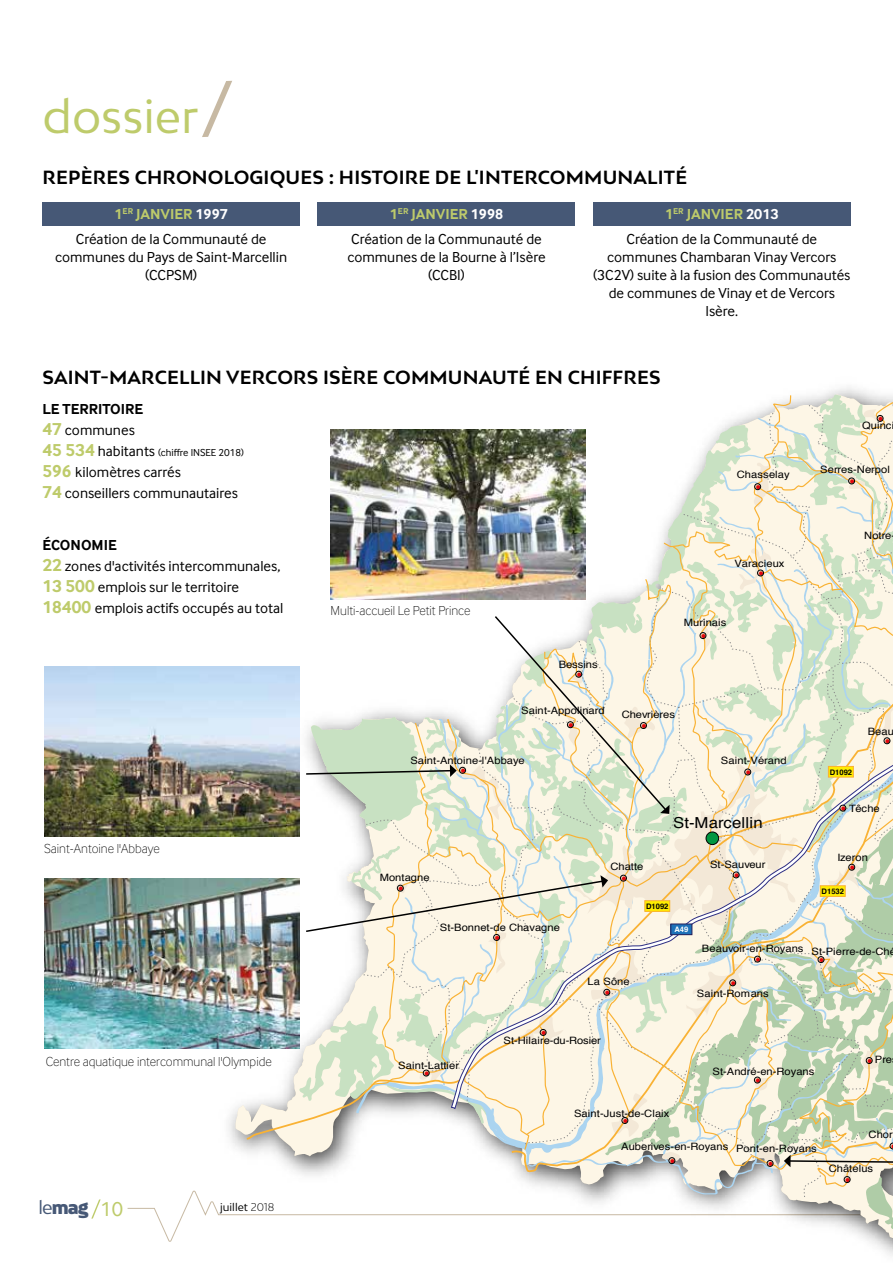
<style>
.page{position:relative;width:893px;height:1263px;background:#fff}
.page>*{position:absolute;margin:0;border:0;box-sizing:border-box;transform-origin:0 0}
.t1{font:45px "Bw Mitga";color:#becb6b}
.t2{font:700 18px "Bw Mitga";letter-spacing:.01em;color:#000}
.t3{font:900 18px "Bw Mitga";color:#465876}
.t4{font:15.15px "Helvetica";letter-spacing:.015em;color:#000;scale:1.1 1}
.t5{font:15px/18px "Inter Face";color:#000;text-align:center}
.t6{font:700 15px "Inter Face";color:#becb6b}
.t7{font:700 15px/21px "Inter Face";color:#000}
.t8{font:100 13.5px "Inter Face";color:#000}
.t9{font:10.5px "Inter Face";color:#000}
.t10{font:10.5px "Bw Mitga";color:#000}
.t11{font:10.2px "Helvetica";letter-spacing:.005em;color:#000;scale:1.1 1}
.t12{font:700 7.65px "Helvetica";color:#000}
.t13{font:700 7.65px "Helvetica";color:#fff}
.s1{color:#fff}
.s2{font-size:18px;color:#becb6b}
.s3{font-weight:400}
.s4{font-weight:700;font-size:18px;color:#becb6b}
.s5{font-size:15px}
.s6{font-weight:700}
.s7{font-family:"Inter Face";font-weight:400;font-size:21px;color:#becb6b}
.s8{font-weight:300}
</style>
<div class="page">
<svg style="left:91px;top:1199px;width:10px;height:20px"></svg>
<svg style="left:202px;top:80px;width:30px;height:57px"></svg>
<div style="left:43px;top:202px;width:257px;height:23px;background:#465876"></div>
<div style="left:318px;top:202px;width:257px;height:23px;background:#465876"></div>
<div style="left:593px;top:202px;width:257px;height:23px;background:#465876"></div>
<img style="left:45px;top:666px;width:82px;height:170px">
<img style="left:45px;top:879px;width:82px;height:170px">
<img style="left:127px;top:394px;width:766px;height:849px">
<h1 class="t1" style="left:43px;top:87px;width:158px">dossier</h1>
<p class="t2" style="left:43px;top:165px;width:646px">REPÈRES CHRONOLOGIQUES : HISTOIRE DE L'INTERCOMMUNALITÉ</p>
<p class="t6" style="left:114px;top:205px;width:115px">1<sup>ER</sup> JANVIER <span class="s1">1997</span></p>
<p class="t6" style="left:390px;top:205px;width:115px">1<sup>ER</sup> JANVIER <span class="s1">1998</span></p>
<p class="t6" style="left:665px;top:205px;width:115px">1<sup>ER</sup> JANVIER <span class="s1">2013</span></p>
<p class="t5" style="left:55px;top:230px;width:234px">Création de la Communauté de communes du Pays de Saint-Marcellin (CCPSM)</p>
<p class="t5" style="left:347px;top:230px;width:200px">Création de la Communauté de communes de la Bourne à l’Isère (CCBI)</p>
<p class="t5" style="left:593px;top:230px;width:259px">Création de la Communauté de communes Chambaran Vinay Vercors (3C2V) suite à la fusion des Communautés de communes de Vinay et de Vercors<br>Isère.</p>
<p class="t2" style="left:43px;top:365px;width:620px">SAINT-MARCELLIN VERCORS ISÈRE COMMUNAUTÉ EN CHIFFRES</p>
<p class="t7" style="left:43px;top:398px;width:102px">LE TERRITOIRE<br><span class="s2">47</span> <span class="s3">communes</span></p>
<p class="t9" style="left:43px;top:447px;width:203px"><span class="s4">45 534</span> <span class="s5">habitants</span> (chiffre INSEE 2018)</p>
<p class="t5" style="left:43px;top:461px;width:197px;line-height:21px;text-align:left"><span class="s4">596</span> kilomètres carrés<br><span class="s4">74</span> conseillers communautaires</p>
<p class="t5" style="left:43px;top:534px;width:242px;line-height:21px;text-align:left"><span class="s6">ÉCONOMIE<br></span><span class="s4">22</span> zones d'activités intercommunales,<br><span class="s4">13 500</span> emplois sur le territoire<br><span class="s4">18400</span> emplois actifs occupés au total</p>
<p class="t8" style="left:331px;top:603px;width:141px">Multi-accueil Le Petit Prince</p>
<p class="t11" style="left:559px;top:657px;width:37px">Bessins</p>
<p class="t11" style="left:737px;top:466px;width:50px">Chasselay</p>
<p class="t11" style="left:734px;top:555px;width:47px">Varacieux</p>
<p class="t11" style="left:684px;top:614px;width:40px">Murinais</p>
<p class="t11" style="left:862px;top:418px;width:31px">Quinci</p>
<p class="t11" style="left:820px;top:461px;width:65px">Serres-Nerpol</p>
<p class="t11" style="left:864px;top:527px;width:26px">Notre</p>
<p class="t8" style="left:44px;top:841px;width:117px">Saint-Antoine l'Abbaye</p>
<p class="t11" style="left:521px;top:702px;width:77px">Saint-Appolinard</p>
<p class="t11" style="left:410px;top:752px;width:105px">Saint-Antoine-l'Abbaye</p>
<p class="t11" style="left:622px;top:706px;width:50px">Chevrières</p>
<p class="t11" style="left:721px;top:752px;width:61px">Saint-Vérand</p>
<p class="t12" style="left:830px;top:766px;width:24px">D1092</p>
<p class="t11" style="left:868px;top:723px;width:25px">Beau</p>
<p class="t11" style="left:380px;top:869px;width:47px">Montagne</p>
<p class="t11" style="left:440px;top:920px;width:111px">St-Bonnet-de Chavagne</p>
<p class="t4" style="left:673px;top:811px;width:83px">St-Marcellin</p>
<p class="t11" style="left:849px;top:801px;width:29px">Têche</p>
<p class="t11" style="left:610px;top:858px;width:31px">Chatte</p>
<p class="t12" style="left:646px;top:900px;width:24px">D1092</p>
<p class="t11" style="left:587px;top:974px;width:40px">La Sône</p>
<p class="t13" style="left:674px;top:923px;width:15px">A49</p>
<p class="t11" style="left:710px;top:856px;width:52px">St-Sauveur</p>
<p class="t11" style="left:838px;top:849px;width:29px">Izeron</p>
<p class="t12" style="left:822px;top:885px;width:24px">D1532</p>
<p class="t11" style="left:702px;top:940px;width:94px">Beauvoir-en-Royans</p>
<p class="t11" style="left:811px;top:943px;width:78px">St-Pierre-de-Ché</p>
<p class="t11" style="left:697px;top:986px;width:67px">Saint-Romans</p>
<p class="t11" style="left:504px;top:1033px;width:90px">St-Hilaire-du-Rosier</p>
<p class="t8" style="left:46px;top:1053px;width:228px">Centre aquatique intercommunal l'Olympide</p>
<p class="t3" style="left:38px;top:1195px;width:86px"><span class="s3">le</span>mag <span class="s7">10</span></p>
<p class="t10" style="left:220px;top:1200px;width:56px">juillet <span class="s8">2018</span></p>
<p class="t11" style="left:398px;top:1057px;width:57px">Saint-Lattier</p>
<p class="t11" style="left:574px;top:1105px;width:88px">Saint-Just-de-Claix</p>
<p class="t11" style="left:712px;top:1064px;width:94px">St-André-en-Royans</p>
<p class="t11" style="left:621px;top:1138px;width:99px">Auberives-en-Royans</p>
<p class="t11" style="left:736px;top:1141px;width:75px">Pont-en-Royans</p>
<p class="t11" style="left:875px;top:1052px;width:17px">Pre</p>
<p class="t11" style="left:869px;top:1126px;width:24px">Chor</p>
<p class="t11" style="left:829px;top:1160px;width:42px">Châtelus</p>
</div>
